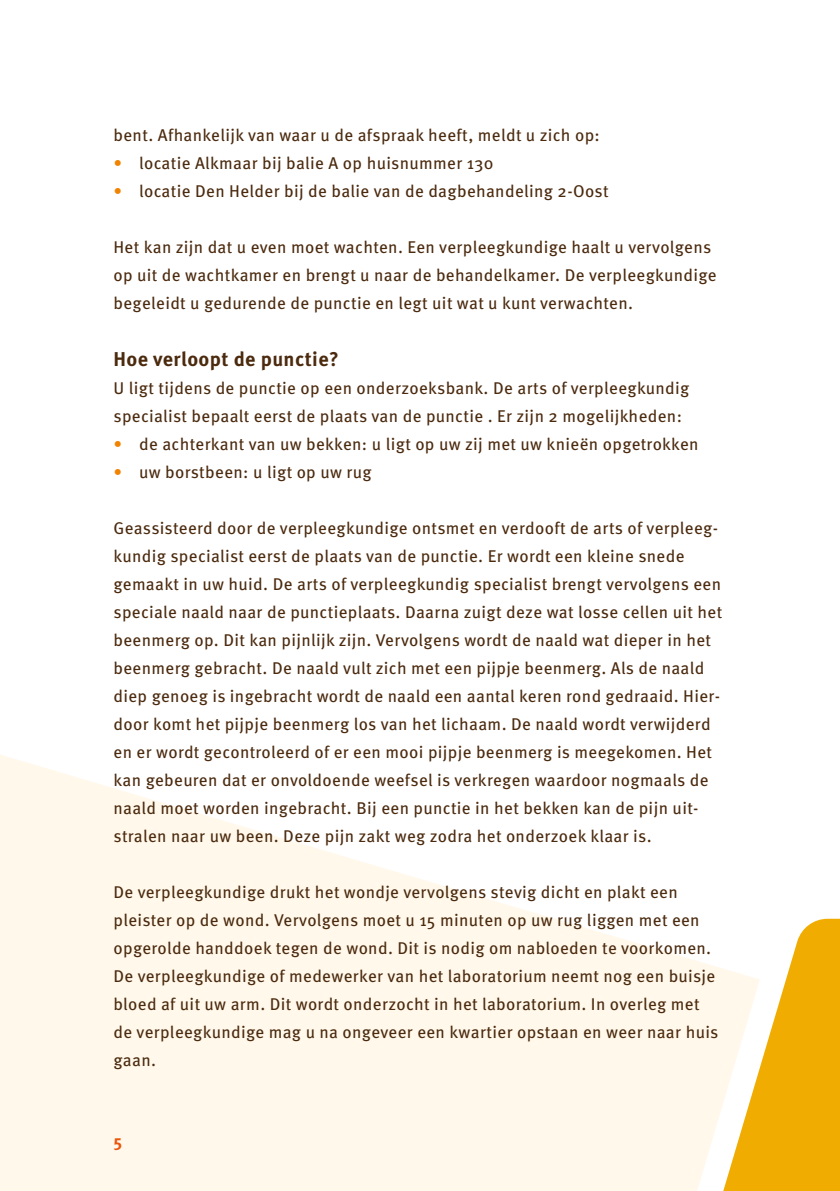
<style>
.page{position:relative;width:840px;height:1191px;background:#fff}
.page>*{position:absolute;margin:0;border:0;box-sizing:border-box;transform-origin:0 0}
.t1{font:700 20px "Meta Pro";letter-spacing:.02em;color:#4b2a0e}
.t2{font:17px/28px "Meta Pro";letter-spacing:.02em;color:#4b2a0e}
.t3{font:700 17px "Meta Pro";color:#ea560d}
.s1{color:#f08300}
</style>
<div class="page">
<svg style="left:0;top:755px;width:703px;height:436px;fill:#fff8eb"></svg>
<svg style="left:703px;top:918px;width:136px;height:273px"></svg>
<p class="t2" style="left:113px;top:120px;width:487px">bent. Afhankelijk van waar u de afspraak heeft, meldt u zich op:</p>
<p class="t2" style="left:113px;top:148px;width:381px"><span class="s1">•</span> locatie Alkmaar bij balie A op huisnummer 130</p>
<p class="t2" style="left:113px;top:176px;width:496px"><span class="s1">•</span> locatie Den Helder bij de balie van de dagbehandeling 2-Oost</p>
<p class="t2" style="left:113px;top:232px;width:604px">Het kan zijn dat u even moet wachten. Een verpleegkundige haalt u vervolgens op uit de wachtkamer en brengt u naar de behandelkamer. De verpleegkundige begeleidt u gedurende de punctie en legt uit wat u kunt verwachten.</p>
<p class="t1" style="left:113px;top:343px;width:226px">Hoe verloopt de punctie?</p>
<p class="t2" style="left:113px;top:372px;width:577px">U ligt tijdens de punctie op een onderzoeksbank. De arts of verpleegkundig specialist bepaalt eerst de plaats van de punctie . Er zijn 2 mogelijkheden:</p>
<p class="t2" style="left:113px;top:428px;width:586px"><span class="s1">•</span> de achterkant van uw bekken: u ligt op uw zij met uw knieën opgetrokken</p>
<p class="t2" style="left:113px;top:456px;width:259px"><span class="s1">•</span> uw borstbeen: u ligt op uw rug</p>
<p class="t2" style="left:113px;top:512px;width:610px">Geassisteerd door de verpleegkundige ontsmet en verdooft de arts of verpleeg&shy;kundig specialist eerst de plaats van de punctie. Er wordt een kleine snede gemaakt in uw huid. De arts of verpleegkundig specialist brengt vervolgens een speciale naald naar de punctieplaats. Daarna zuigt deze wat losse cellen uit het beenmerg op. Dit kan pijnlijk zijn. Vervolgens wordt de naald wat dieper in het beenmerg gebracht. De naald vult zich met een pijpje beenmerg. Als de naald diep genoeg is ingebracht wordt de naald een aantal keren rond gedraaid. Hier&shy;door komt het pijpje beenmerg los van het lichaam. De naald wordt verwijderd en er wordt gecontroleerd of er een mooi pijpje beenmerg is meegekomen. Het kan gebeuren dat er onvoldoende weefsel is verkregen waardoor nogmaals de naald moet worden ingebracht. Bij een punctie in het bekken kan de pijn uit&shy;stralen naar uw been. Deze pijn zakt weg zodra het onderzoek klaar is.</p>
<p class="t2" style="left:113px;top:876px;width:606px">De verpleegkundige drukt het wondje vervolgens stevig dicht en plakt een pleister op de wond. Vervolgens moet u 15 minuten op uw rug liggen met een opgerolde handdoek tegen de wond. Dit is nodig om nabloeden te voorkomen.<br>De verpleegkundige of medewerker van het laboratorium neemt nog een buisje bloed af uit uw arm. Dit wordt onderzocht in het laboratorium. In overleg met de verpleegkundige mag u na ongeveer een kwartier opstaan en weer naar huis gaan.</p>
<p class="t3" style="left:113px;top:1127px;width:10px">5</p>
</div>
